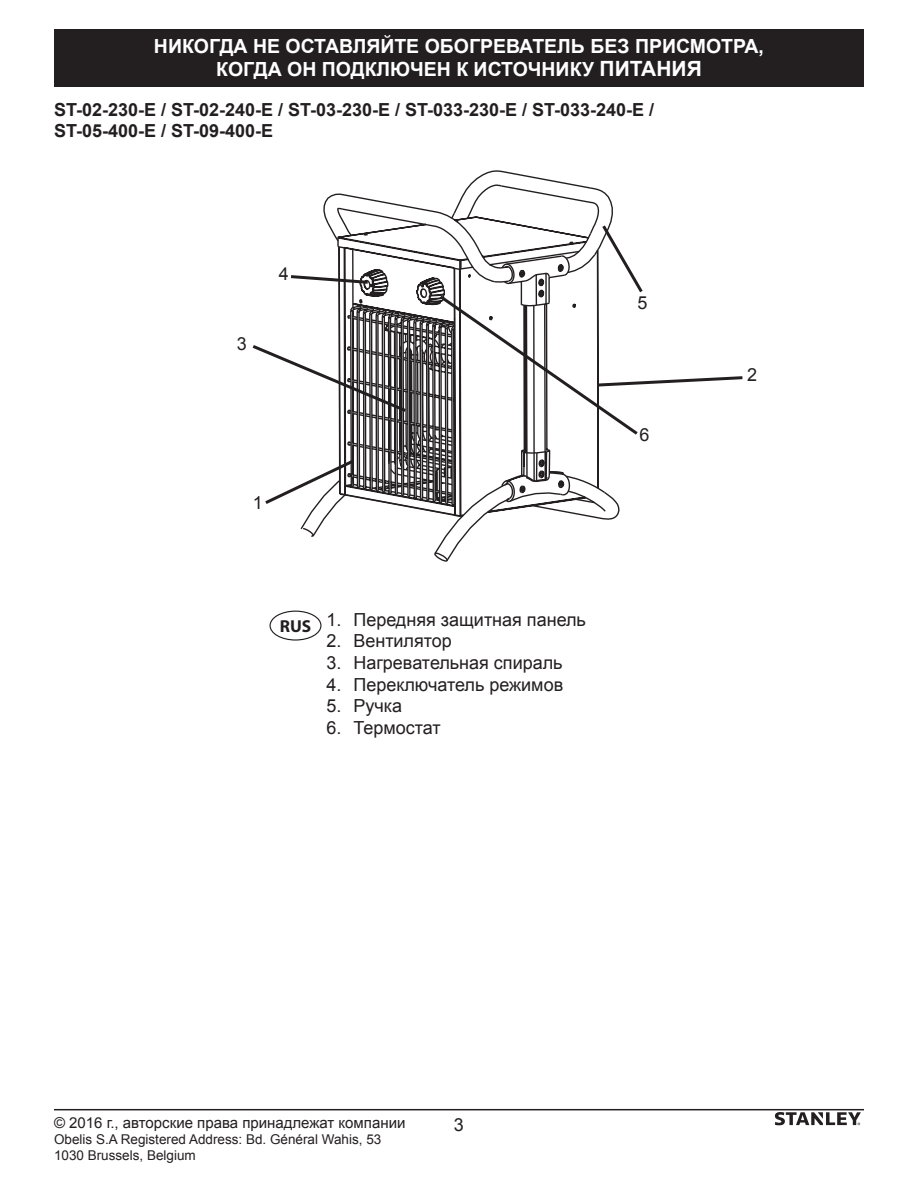
<style>
.page{position:relative;width:918px;height:1188px;background:#fff}
.page>*{position:absolute;margin:0;border:0;box-sizing:border-box;transform-origin:0 0}
.t1{font:700 19.5px/22.5px "Arial";color:#fff;text-align:center}
.Body_Header{font:18px "Arial";color:#231f20}
.t2{font:700 18px "Arial";color:#231f20}
.t3{font:700 17.4px "Myriad Pro";color:#231f20}
.t4{font:15px "Arial";color:#231f20}
.t5{font:13.5px/16.2px "Arial";color:#231f20}
.s1{font-size:21px}
</style>
<div class="page">
<hr style="left:54px;top:1109px;width:810px;height:1px;background:#231f20">
<svg style="left:775px;top:1112px;width:86px;height:13px"></svg>
<div style="left:54px;top:29px;width:810px;height:57px;background:#231f20"></div>
<svg style="left:323px;top:170px;width:282px;height:350px"></svg>
<svg style="left:301px;top:438px;width:299px;height:124px"></svg>
<svg style="left:265px;top:457px;width:92px;height:50px"></svg>
<svg style="left:252px;top:222px;width:491px;height:216px"></svg>
<div style="left:270px;top:611px;width:52px;height:30px;border:1px solid #231f20;border-radius:50%"></div>
<p class="t1" style="left:154px;top:36px;width:612px">НИКОГДА НЕ ОСТАВЛЯЙТЕ ОБОГРЕВАТЕЛЬ БЕЗ ПРИСМОТРА,<br>КОГДА ОН ПОДКЛЮЧЕН К ИСТОЧНИКУ <span class="s1">ПИТАНИЯ</span></p>
<p class="t2" style="left:54px;top:98px;width:602px">ST-02-230-E / ST-02-240-E / ST-03-230-E / ST-033-230-E / ST-033-240-E /</p>
<p class="t2" style="left:54px;top:119px;width:221px">ST-05-400-E / ST-09-400-E</p>
<p class="Body_Header" style="left:237px;top:332px;width:12px">3</p>
<p class="Body_Header" style="left:279px;top:262px;width:12px">4</p>
<p class="Body_Header" style="left:253px;top:491px;width:12px">1</p>
<p class="t3" style="left:280px;top:614px;width:33px">RUS</p>
<p class="Body_Header" style="left:326px;top:608px;width:261px">1. Передняя защитная панель</p>
<p class="Body_Header" style="left:326px;top:629px;width:127px">2. Вентилятор</p>
<p class="Body_Header" style="left:326px;top:651px;width:238px">3. Нагревательная спираль</p>
<p class="Body_Header" style="left:326px;top:672px;width:238px">4. Переключатель режимов</p>
<p class="Body_Header" style="left:326px;top:694px;width:77px">5. Ручка</p>
<p class="Body_Header" style="left:326px;top:716px;width:116px">6. Термостат</p>
<p class="Body_Header" style="left:638px;top:290px;width:12px">5</p>
<p class="Body_Header" style="left:639px;top:423px;width:12px">6</p>
<p class="Body_Header" style="left:747px;top:363px;width:12px">2</p>
<p class="t4" style="left:54px;top:1112px;width:353px">© 2016 г., авторские права принадлежат компании</p>
<p class="t5" style="left:54px;top:1131px;width:329px">Obelis S.A Registered Address: Bd. Général Wahis, 53<br>1030 Brussels, Belgium</p>
<p class="Body_Header" style="left:454px;top:1113px;width:12px">3</p>
</div>
